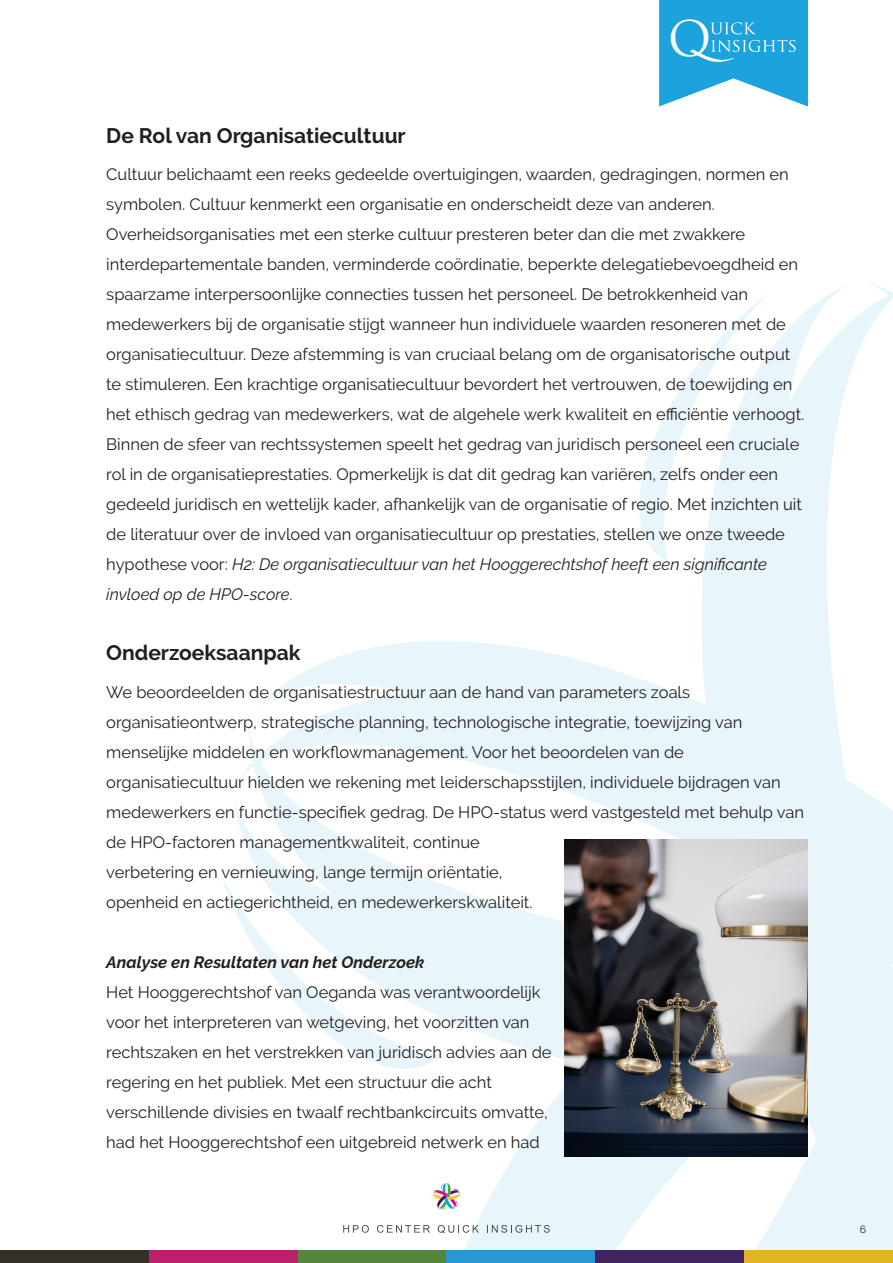
<style>
.page{position:relative;width:893px;height:1263px;background:#fff}
.page>*{position:absolute;margin:0;border:0;box-sizing:border-box;transform-origin:0 0}
.t1{font:47.85px "Trajan Pro";color:#fff}
.t2{font:700 21px "Raleway";color:#231f20}
.t3{font:16.5px/30px "Raleway";color:#231f20}
.t4{font:italic 700 16.5px "Raleway";color:#231f20}
.t5{font:10.5px "Raleway";color:#231f20}
.s1{font-style:italic}
</style>
<div class="page">
<svg style="left:659px;top:0;width:149px;height:107px"></svg>
<svg style="left:437px;top:962px;width:182px;height:288px;fill:#e8f5fb"></svg>
<svg style="left:234px;top:641px;width:385px;height:321px"></svg>
<svg style="left:619px;top:283px;width:274px;height:967px"></svg>
<svg style="left:221px;top:871px;width:220px;height:217px"></svg>
<div style="left:0;top:1250px;width:149px;height:13px;background:#36302a"></div>
<div style="left:149px;top:1250px;width:149px;height:13px;background:#bd1f6c"></div>
<div style="left:298px;top:1250px;width:148px;height:13px;background:#54873c"></div>
<div style="left:446px;top:1250px;width:149px;height:13px;background:#2a96d3"></div>
<div style="left:595px;top:1250px;width:149px;height:13px;background:#402361"></div>
<div style="left:744px;top:1250px;width:149px;height:13px;background:#e4b522"></div>
<svg style="left:343px;top:1225px;width:26px;height:8px"></svg>
<svg style="left:377px;top:1225px;width:53px;height:8px"></svg>
<svg style="left:438px;top:1225px;width:41px;height:8px"></svg>
<svg style="left:487px;top:1225px;width:63px;height:8px"></svg>
<div style="left:428px;top:1177px;width:37px;height:38px;background:#fff;border-radius:50%"></div>
<svg style="left:432px;top:1182px;width:29px;height:28px"></svg>
<img style="left:565px;top:839px;width:243px;height:318px">
<h1 class="t1" style="left:668px;top:20px;width:45px">O</h1>
<p class="t2" style="left:106px;top:123px;width:301px">De Rol van Organisatiecultuur</p>
<p class="t3" style="left:106px;top:160px;width:700px">Cultuur belichaamt een reeks gedeelde overtuigingen, waarden, gedragingen, normen en symbolen. Cultuur kenmerkt een organisatie en onderscheidt deze van anderen.<br>Overheidsorganisaties met een sterke cultuur presteren beter dan die met zwakkere interdepartementale banden, verminderde coördinatie, beperkte delegatiebevoegdheid en spaarzame interpersoonlijke connecties tussen het personeel. De betrokkenheid van medewerkers bij de organisatie stijgt wanneer hun individuele waarden resoneren met de organisatiecultuur. Deze afstemming is van cruciaal belang om de organisatorische output te stimuleren. Een krachtige organisatiecultuur bevordert het vertrouwen, de toewijding en het ethisch gedrag van medewerkers, wat de algehele werk kwaliteit en efficiëntie verhoogt.<br>Binnen de sfeer van rechtssystemen speelt het gedrag van juridisch personeel een cruciale rol in de organisatieprestaties. Opmerkelijk is dat dit gedrag kan variëren, zelfs onder een gedeeld juridisch en wettelijk kader, afhankelijk van de organisatie of regio. Met inzichten uit de literatuur over de invloed van organisatiecultuur op prestaties, stellen we onze tweede hypothese voor: <span class="s1">H2: De organisatiecultuur van het Hooggerechtshof heeft een significante invloed op de HPO-score</span>.</p>
<p class="t2" style="left:106px;top:641px;width:196px">Onderzoeksaanpak</p>
<p class="t3" style="left:106px;top:677px;width:699px">We beoordeelden de organisatiestructuur aan de hand van parameters zoals organisatieontwerp, strategische planning, technologische integratie, toewijzing van menselijke middelen en workflowmanagement. Voor het beoordelen van de organisatiecultuur hielden we rekening met leiderschapsstijlen, individuele bijdragen van medewerkers en functie-specifiek gedrag. De HPO-status werd vastgesteld met behulp van de HPO-factoren managementkwaliteit, continue<br>verbetering en vernieuwing, lange termijn oriëntatie,<br>openheid en actiegerichtheid, en medewerkerskwaliteit.</p>
<p class="t4" style="left:106px;top:952px;width:320px">Analyse en Resultaten van het Onderzoek</p>
<p class="t3" style="left:106px;top:977px;width:447px">Het Hooggerechtshof van Oeganda was verantwoordelijk voor het interpreteren van wetgeving, het voorzitten van rechtszaken en het verstrekken van juridisch advies aan de regering en het publiek. Met een structuur die acht verschillende divisies en twaalf rechtbankcircuits omvatte, had het Hooggerechtshof een uitgebreid netwerk en had</p>
<p class="t5" style="left:860px;top:1223px;width:8px">6</p>
</div>
